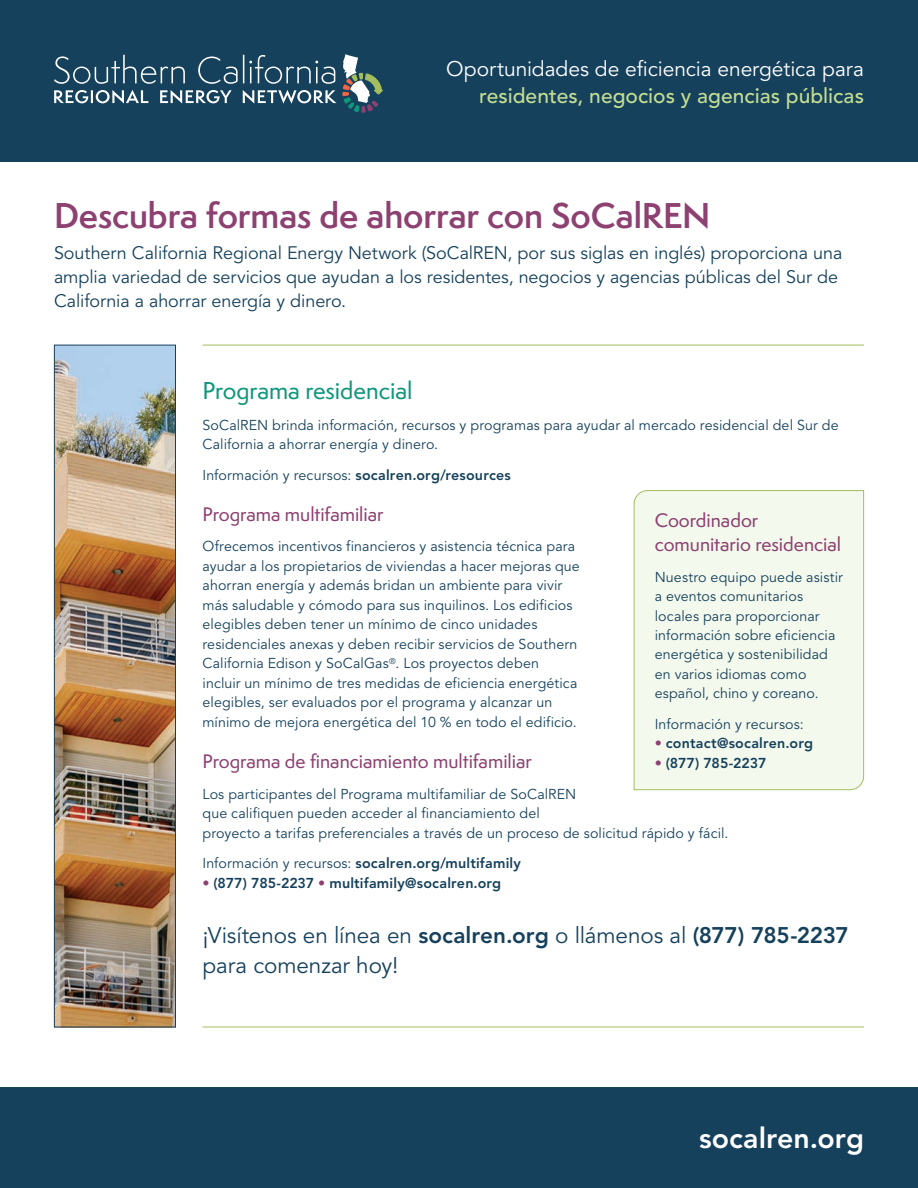
<style>
.page{position:relative;width:918px;height:1188px;background:#fff}
.page>*{position:absolute;margin:0;border:0;box-sizing:border-box;transform-origin:0 0}
.t1{font:600 33px "Semplicita Pro";letter-spacing:-.005em;color:#8d4171}
.t2{font:800 28.5px "Avenir LT Std";color:#fff}
.CTA{font:22.5px/30px "Avenir LT Std";letter-spacing:-.005em;color:#16415c}
.S1{font:500 22.5px "Semplicita Pro";color:#0f977a}
.Form_Title_1{font:21px "Avenir LT Std";letter-spacing:-.005em;color:#fff}
.Form_Title_2{font:500 21px "Avenir LT Std";color:#c4de92}
.Body_opening{font:18px/24px "Avenir LT Std";letter-spacing:-.005em;color:#16415c}
.S2{font:500 18px/24px "Semplicita Pro";color:#8d4171}
.Body{font:14.25px/19.5px "Avenir LT Std";letter-spacing:.01em;color:#16415c}
.Body-2{font:800 14.25px "Avenir LT Std";letter-spacing:.015em;color:#16415c}
.Body-3{font:800 14.25px "Avenir LT Std";letter-spacing:-.01em;color:#16415c}
.s1{font-weight:400}
.s2{font-weight:400;color:#8d4171}
.s3{font-weight:800}
</style>
<div class="page">
<div style="left:0;top:1087px;width:918px;height:101px;background:#16415c"></div>
<div style="left:0;top:0;width:918px;height:162px;background:#16415c"></div>
<svg style="left:342px;top:54px;width:41px;height:59px"></svg>
<svg style="left:54px;top:90px;width:94px;height:14px"></svg>
<svg style="left:160px;top:90px;width:72px;height:14px"></svg>
<svg style="left:243px;top:90px;width:93px;height:14px"></svg>
<svg style="left:54px;top:55px;width:131px;height:29px"></svg>
<svg style="left:198px;top:55px;width:137px;height:29px"></svg>
<hr style="left:202px;top:345px;width:662px;height:1px;background:#a4be5f">
<hr style="left:202px;top:1027px;width:662px;height:1px;background:#a4be5f">
<div style="left:633px;top:490px;width:231px;height:300px;background:#f4f9ed"></div>
<img style="left:56px;top:347px;width:118px;height:678px">
<div style="left:54px;top:345px;width:122px;height:682px;border:1px solid #16415c"></div>
<p class="Form_Title_1" style="left:446px;top:57px;width:419px">Oportunidades de eficiencia energética para</p>
<p class="Form_Title_2" style="left:479px;top:84px;width:386px">residentes, negocios y agencias públicas</p>
<h1 class="t1" style="left:54px;top:191px;width:658px">Descubra formas de ahorrar con SoCalREN</h1>
<p class="Body_opening" style="left:54px;top:241px;width:790px">Southern California Regional Energy Network (SoCalREN, por sus siglas en inglés) proporciona una amplia variedad de servicios que ayudan a los residentes, negocios y agencias públicas del Sur de<br>California a ahorrar energía y dinero.</p>
<p class="S1" style="left:202px;top:375px;width:211px">Programa residencial</p>
<p class="Body" style="left:202px;top:415px;width:638px">SoCalREN brinda información, recursos y programas para ayudar al mercado residencial del Sur de<br>California a ahorrar energía y dinero.</p>
<p class="Body-2" style="left:202px;top:466px;width:310px"><span class="s1">Información y recursos:</span> socalren.org/resources</p>
<p class="S2" style="left:202px;top:502px;width:183px">Programa multifamiliar</p>
<p class="Body" style="left:202px;top:537px;width:379px">Ofrecemos incentivos financieros y asistencia técnica para ayudar a los propietarios de viviendas a hacer mejoras que ahorran energía y además bridan un ambiente para vivir más saludable y cómodo para sus inquilinos. Los edificios elegibles deben tener un mínimo de cinco unidades residenciales anexas y deben recibir servicios de Southern California Edison y SoCalGas<sup>®</sup>. Los proyectos deben incluir un mínimo de tres medidas de eficiencia energética elegibles, ser evaluados por el programa y alcanzar un mínimo de mejora energética del 10 % en todo el edificio.</p>
<p class="S2" style="left:202px;top:750px;width:331px">Programa de financiamiento multifamiliar</p>
<p class="Body" style="left:202px;top:784px;width:527px">Los participantes del Programa multifamiliar de SoCalREN<br>que califiquen pueden acceder al financiamiento del<br>proyecto a tarifas preferenciales a través de un proceso de solicitud rápido y fácil.</p>
<p class="Body-2" style="left:202px;top:855px;width:320px"><span class="s1">Información y recursos:</span> socalren.org/multifamily</p>
<p class="Body-2" style="left:202px;top:874px;width:300px"><span class="s2">•</span> (877) 785-2237 <span class="s2">•</span> multifamily@socalren.org</p>
<p class="CTA" style="left:202px;top:920px;width:648px">¡Visítenos en línea en <span class="s3">socalren.org</span> o llámenos al <span class="s3">(877) 785-2237 </span>para comenzar hoy!</p>
<p class="S2" style="left:655px;top:508px;width:188px">Coordinador comunitario residencial</p>
<p class="Body" style="left:655px;top:567px;width:190px">Nuestro equipo puede asistir a eventos comunitarios locales para proporcionar información sobre eficiencia energética y sostenibilidad en varios idiomas como español, chino y coreano.</p>
<p class="Body" style="left:655px;top:715px;width:151px">Información y recursos:</p>
<p class="Body-2" style="left:655px;top:735px;width:160px"><span class="s2">•</span> contact@socalren.org</p>
<p class="Body-3" style="left:655px;top:754px;width:113px"><span class="s2">•</span> (877) 785-2237</p>
<h2 class="t2" style="left:699px;top:1121px;width:166px">socalren.org</h2>
</div>
